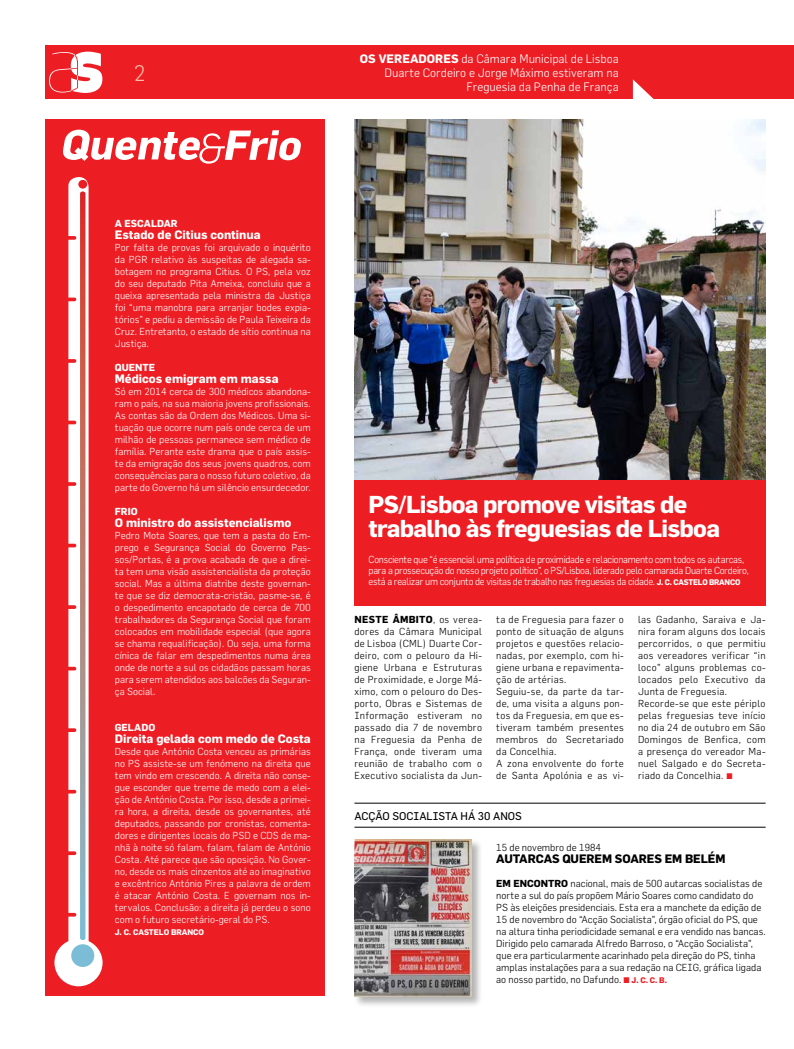
<style>
.page{position:relative;width:794px;height:1049px;background:#fff}
.page>*{position:absolute;margin:0;border:0;box-sizing:border-box;transform-origin:0 0}
.t1{font:700 24px/24px "Flama";letter-spacing:-.03em;color:#fff}
.t2{font:300 22px "Flama";color:#fbbea7}
.t3{font:300 12px/14px "Flama";color:#fff;text-align:right}
.t4{font:700 12px "Flama";color:#fff}
.t5{font:700 12px "Flama";letter-spacing:-.01em;color:#000}
.t6{font:11px "Flama";color:#000}
.t7{font:300 10px/12px "Flama";color:#fff;text-align:justify}
.t8{font:300 10px/12px "Flama";letter-spacing:.03em;color:#000}
.t9{font:300 10px/12px "Flama";color:#000}
.t10{font:300 10px/11px "Flama";letter-spacing:-.03em;color:#fff}
.t11{font:700 10px "Flama";color:#fff}
.t12{font:700 8px "Flama";letter-spacing:-.01em;color:#fff}
.s1{font-weight:700}
.s2{font-weight:700;font-size:8px}
.s3{font-weight:700;font-size:8px;color:#ed1d24}
</style>
<div class="page">
<div style="left:45px;top:45px;width:749px;height:54px;background:#ed1d24"></div>
<svg style="left:49px;top:52px;width:53px;height:41px"></svg>
<svg style="left:633px;top:79px;width:21px;height:20px"></svg>
<div style="left:354px;top:839px;width:129px;height:169px;background:#000;opacity:.3"></div>
<img style="left:354px;top:839px;width:117px;height:157px">
<hr style="left:354px;top:803px;width:411px;height:1px;background:#000">
<hr style="left:354px;top:827px;width:411px;height:1px;background:#000">
<div style="left:45px;top:119px;width:280px;height:876px;background:#ed1d24"></div>
<svg style="left:54px;top:177px;width:49px;height:809px"></svg>
<div style="left:78px;top:180px;width:9px;height:9px;background:#ed1d24;border-radius:50%"></div>
<div style="left:71px;top:944px;width:23px;height:23px;background:#7bbdd6;border-radius:50%"></div>
<svg style="left:80px;top:191px;width:5px;height:750px"></svg>
<svg style="left:63px;top:130px;width:238px;height:34px"></svg>
<div style="left:354px;top:479px;width:411px;height:126px;background:#ed1d24"></div>
<img style="left:354px;top:119px;width:411px;height:360px">
<h2 class="t2" style="left:134px;top:60px;width:13px">2</h2>
<p class="t3" style="left:360px;top:52px;width:260px"><span class="s1">os vereadores</span> da Câmara Municipal de Lisboa<br>Duarte Cordeiro e Jorge Máximo estiveram na<br>Freguesia da Penha de França</p>
<p class="t11" style="left:115px;top:217px;width:24px">A escal</p>
<p class="t11" style="left:157px;top:217px;width:22px">dar</p>
<p class="t4" style="left:115px;top:227px;width:147px">Estado de Citius continua</p>
<p class="t7" style="left:115px;top:241px;width:197px">Por falta de provas foi arquivado o inquérito da PGR relativo às suspeitas de alegada sa&shy;botagem no programa Citius. O PS, pela voz do seu deputado Pita Ameixa, concluiu que a queixa apresentada pela ministra da Justiça foi “uma manobra para arranjar bodes expia&shy;tórios” e pediu a demissão de Paula Teixeira da Cruz. Entretanto, o estado de sítio continua na Justiça.</p>
<p class="t11" style="left:115px;top:361px;width:42px">Quente</p>
<p class="t4" style="left:115px;top:371px;width:165px">Médicos emigram em massa</p>
<p class="t7" style="left:115px;top:385px;width:197px">Só em 2014 cerca de 300 médicos abandona&shy;ram o país, na sua maioria jovens profissionais.<br>As contas são da Ordem dos Médicos. Uma si&shy;tuação que ocorre num país onde cerca de um milhão de pessoas permanece sem médico de família. Perante este drama que o país assis&shy;te da emigração dos seus jovens quadros, com consequências para o nosso futuro coletivo, da parte do Governo há um silêncio ensurdecedor.</p>
<p class="t11" style="left:115px;top:505px;width:24px">Frio</p>
<p class="t4" style="left:115px;top:515px;width:178px">O ministro do assistencialismo</p>
<p class="t7" style="left:115px;top:529px;width:197px">Pedro Mota Soares, que tem a pasta do Em&shy;prego e Segurança Social do Governo Pas&shy;sos/Portas, é a prova acabada de que a direi&shy;ta tem uma visão assistencialista da proteção social. Mas a última diatribe deste governan&shy;te que se diz democrata-cristão, pasme-se, é o despedimento encapotado de cerca de 700 trabalhadores da Segurança Social que foram colocados em mobilidade especial (que agora se chama requalificação). Ou seja, uma forma cínica de falar em despedimentos numa área onde de norte a sul os cidadãos passam horas para serem atendidos aos balcões da Seguran&shy;ça Social.</p>
<p class="t11" style="left:115px;top:721px;width:42px">Gelado</p>
<p class="t4" style="left:115px;top:731px;width:197px">Direita gelada com medo de Costa</p>
<p class="t7" style="left:115px;top:745px;width:197px">Desde que António Costa venceu as primárias no PS assiste-se um fenómeno na direita que tem vindo em crescendo. A direita não conse&shy;gue esconder que treme de medo com a elei&shy;ção de António Costa. Por isso, desde a primei&shy;ra hora, a direita, desde os governantes, até deputados, passando por cronistas, comenta&shy;dores e dirigentes locais do PSD e CDS de ma&shy;nhã à noite só falam, falam, falam de António Costa. Até parece que são oposição. No Gover&shy;no, desde os mais cinzentos até ao imaginativo e excêntrico António Pires a palavra de ordem é atacar António Costa. E governam nos in&shy;tervalos. Conclusão: a direita já perdeu o sono com o futuro secretário-geral do PS.</p>
<p class="t12" style="left:115px;top:927px;width:74px">J. C. Castelo Branc</p>
<p class="t12" style="left:198px;top:927px;width:7px">o</p>
<h1 class="t1" style="left:369px;top:491px;width:353px">PS/Lisboa promove visitas de trabalho às freguesias de Lisboa</h1>
<p class="t10" style="left:369px;top:554px;width:382px">Consciente que “é essencial uma política de proximidade e relacionamento com todos os autarcas, para a prossecução do nosso projeto político”, o PS/Lisboa, liderado pelo camarada Duarte Cordeiro, está a realizar um conjunto de visitas de trabalho nas freguesias da cidade. <span class="s2">J. C. Castelo Branc</span></p>
<p class="t12" style="left:735px;top:577px;width:7px">o</p>
<p class="t8" style="left:354px;top:613px;width:129px;text-align:justify"><span class="s1">Neste âmbito</span>, os verea&shy;dores da Câmara Municipal de Lisboa (CML) Duarte Cor&shy;deiro, com o pelouro da Hi&shy;giene Urbana e Estruturas de Proximidade, e Jorge Má&shy;ximo, com o pelouro do Des&shy;porto, Obras e Sistemas de Informação estiveram no passado dia 7 de novembro na Freguesia da Penha de França, onde tiveram uma reunião de trabalho com o Executivo socialista da Jun-</p>
<p class="t8" style="left:496px;top:613px;width:129px">ta de Freguesia para fazer o ponto de situação de alguns projetos e questões relacio&shy;nadas, por exemplo, com hi&shy;giene urbana e repavimenta&shy;ção de artérias.<br>Seguiu-se, da parte da tar&shy;de, uma visita a alguns pon&shy;tos da Freguesia, em que es&shy;tiveram também presentes membros do Secretariado da Concelhia.<br>A zona envolvente do forte de Santa Apolónia e as vi-</p>
<p class="t8" style="left:638px;top:613px;width:129px">las Gadanho, Saraiva e Ja&shy;nira foram alguns dos locais percorridos, o que permitiu aos vereadores verificar “in loco” alguns problemas co&shy;locados pelo Executivo da<br>Junta de Freguesia.<br>Recorde-se que este périplo pelas freguesias teve início no dia 24 de outubro em São<br>Domingos de Benfica, com a presença do vereador Ma&shy;nuel Salgado e do Secreta&shy;riado da Concelhia. <span class="s3">^</span></p>
<p class="t6" style="left:354px;top:809px;width:169px">ACÇÃO SOCIALISTA HÁ 30 ANOS</p>
<p class="t9" style="left:496px;top:841px;width:106px">15 de novembro de 1984</p>
<p class="t5" style="left:496px;top:851px;width:49px">Autarcas</p>
<p class="t5" style="left:562px;top:851px;width:163px">querem Soares em Belém</p>
<p class="t9" style="left:496px;top:877px;width:271px"><span class="s1">Em encontro</span> nacional, mais de 500 autarcas socialistas de norte a sul do país propõem Mário Soares como candidato do PS às eleições presidenciais. Esta era a manchete da edição de 15 de novembro do “Acção Socialista”, órgão oficial do PS, que na altura tinha periodicidade semanal e era vendido nas bancas.<br>Dirigido pelo camarada Alfredo Barroso, o “Acção Socialista”, que era particularmente acarinhado pela direção do PS, tinha amplas instalações para a sua redação na CEIG, gráfica ligada ao nosso partido, no Dafundo. <span class="s3">^ J. C. C. B.</span></p>
</div>
